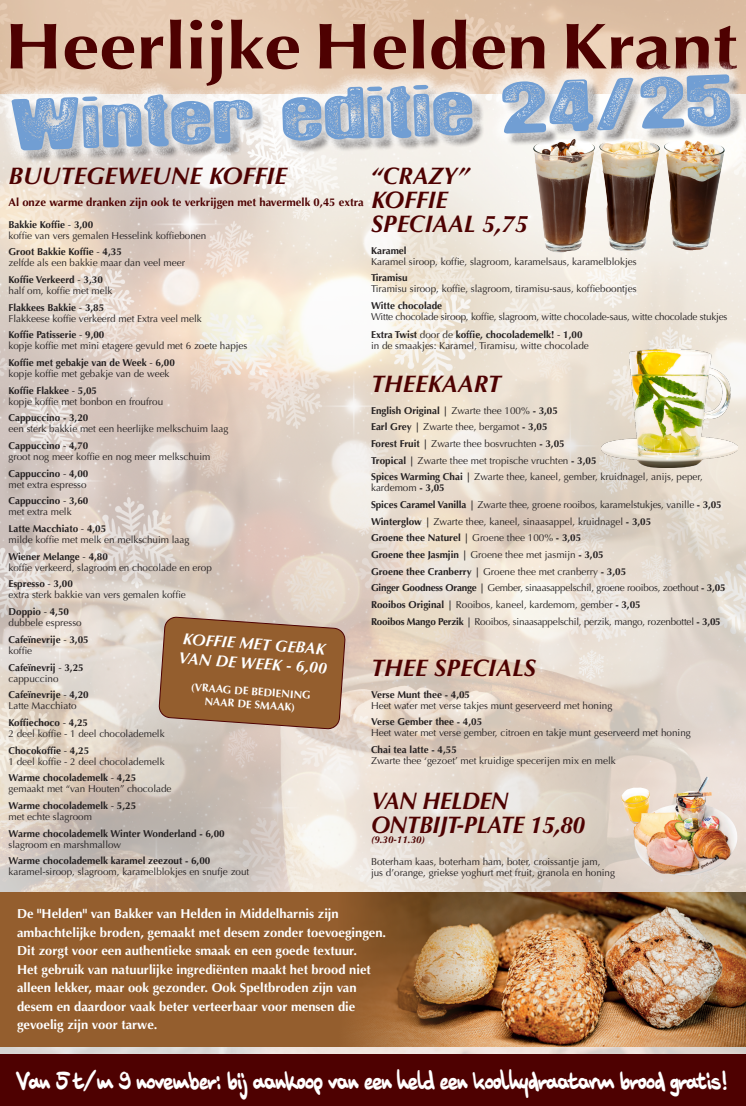
<style>
.page{position:relative;width:746px;height:1106px;background:#fff}
.page>*{position:absolute;margin:0;border:0;box-sizing:border-box;transform-origin:0 0}
.t1{font:700 65px "Optima";color:#4e0101;scale:1.14 1}
.t2{font:58px "Hotel Coral Essex";color:#719ed3;scale:1.5 1}
.t3{font:24px "XXII Marker";color:#fff}
.t4{font:italic 700 24px/24px "Optima";color:#4e0101}
.t5{font:italic 700 24px/24px "Optima";letter-spacing:-.02em;color:#4e0101;scale:.95 1}
.t6{font:italic 700 16px/19.2px "Optima";color:#fff}
.t7{font:700 13px/18.6px "Optima";color:#fff}
.t8{font:700 11.3px "Optima";color:#4e0101}
.t9{font:700 11px/13.2px "Optima";color:#fff;text-align:center}
.t10{font:10px/11px "Optima";color:#231f20}
.t11{font:700 10px/11px "Optima";color:#231f20}
.t12{font:10px "Optima";letter-spacing:-.02em;color:#231f20}
.t13{font:italic 700 10px "Optima";color:#4e0101}
.s1{font-weight:400}
.s2{font-weight:700}
</style>
<div class="page">
<img style="left:0;top:94px;width:746px;height:104px">
<img style="left:0;top:198px;width:746px;height:856px">
<img style="left:533px;top:166px;width:191px;height:86px">
<img style="left:621px;top:776px;width:116px;height:99px">
<img style="left:473px;top:892px;width:273px;height:154px">
<svg style="left:0;top:892px;width:473px;height:154px;fill:#945e2e"></svg>
<svg style="left:158px;top:616px;width:188px;height:114px"></svg>
<div style="left:0;top:1054px;width:746px;height:52px;background:#4e0101"></div>
<img style="left:601px;top:349px;width:136px;height:119px">
<svg style="left:0;top:0;width:746px;height:94px;fill:#e2c5ac"></svg>
<svg style="left:0;top:59px;width:745px;height:107px"></svg>
<p class="t1" style="left:5px;top:9px;width:644px">Heerlijke Helden Krant</p>
<p class="t2" style="left:11px;top:96px;width:481px;rotate:-2deg">Winter editie 24/ 25</p>
<p class="t4" style="left:9px;top:163px;width:280px">BUUTEGEWEUNE KOFFIE</p>
<p class="t8" style="left:9px;top:195px;width:356px">Al onze warme dranken zijn ook te verkrijgen met havermelk 0,45 extra</p>
<p class="t11" style="left:9px;top:219px;width:86px">Bakkie Koffie <span class="s1">-</span> 3,00</p>
<p class="t10" style="left:9px;top:230px;width:199px">koffie van vers gemalen Hesselink koffiebonen</p>
<p class="t11" style="left:9px;top:246px;width:115px">Groot Bakkie Koffie <span class="s1">-</span> 4,35</p>
<p class="t10" style="left:9px;top:257px;width:178px">zelfde als een bakkie maar dan veel meer</p>
<p class="t11" style="left:9px;top:274px;width:96px">Koffie Verkeerd <span class="s1">-</span> 3,30</p>
<p class="t10" style="left:9px;top:285px;width:105px">half om, koffie met melk</p>
<p class="t11" style="left:9px;top:302px;width:97px">Flakkees Bakkie <span class="s1">-</span> 3,85</p>
<p class="t10" style="left:9px;top:313px;width:195px">Flakkeese koffie verkeerd met Extra veel melk</p>
<p class="t11" style="left:9px;top:329px;width:97px">Koffie Patisserie <span class="s1">-</span> 9,00</p>
<p class="t10" style="left:9px;top:340px;width:240px">kopje koffie met mini etagere gevuld met 6 zoete hapjes</p>
<p class="t11" style="left:9px;top:357px;width:168px">Koffie met gebakje van de Week <span class="s1">-</span> 6,00</p>
<p class="t10" style="left:9px;top:368px;width:162px">kopje koffie met gebakje van de week</p>
<p class="t11" style="left:9px;top:385px;width:90px">Koffie Flakkee <span class="s1">-</span> 5,05</p>
<p class="t10" style="left:9px;top:396px;width:156px">kopje koffie met bonbon en froufrou</p>
<p class="t11" style="left:9px;top:412px;width:81px">Cappuccino - 3,20</p>
<p class="t10" style="left:9px;top:423px;width:221px">een sterk bakkie met een heerlijke melkschuim laag</p>
<p class="t11" style="left:9px;top:440px;width:81px">Cappuccino <span class="s1">-</span> 4,70</p>
<p class="t10" style="left:9px;top:451px;width:203px">groot nog meer koffie en nog meer melkschuim</p>
<p class="t11" style="left:9px;top:468px;width:81px">Cappuccino <span class="s1">-</span> 4,00</p>
<p class="t10" style="left:9px;top:479px;width:79px">met extra espresso</p>
<p class="t11" style="left:9px;top:495px;width:81px">Cappuccino <span class="s1">-</span> 3,60</p>
<p class="t10" style="left:9px;top:506px;width:65px">met extra melk</p>
<p class="t11" style="left:9px;top:523px;width:99px">Latte Macchiato <span class="s1">-</span> 4,05</p>
<p class="t10" style="left:9px;top:534px;width:182px">milde koffie met melk en melkschuim laag</p>
<p class="t11" style="left:9px;top:551px;width:101px">Wiener Melange <span class="s1">-</span> 4,80</p>
<p class="t10" style="left:9px;top:562px;width:205px">koffie verkeerd, slagroom en chocolade en erop</p>
<p class="t11" style="left:9px;top:578px;width:66px">Espresso <span class="s1">-</span> 3,00</p>
<p class="t10" style="left:9px;top:589px;width:179px">extra sterk bakkie van vers gemalen koffie</p>
<p class="t11" style="left:9px;top:606px;width:62px">Doppio <span class="s1">-</span> 4,50</p>
<p class="t10" style="left:9px;top:617px;width:75px">dubbele espresso</p>
<p class="t11" style="left:9px;top:634px;width:82px">Cafeïnevrije <span class="s1">-</span> 3,05</p>
<p class="t10" style="left:9px;top:645px;width:25px">koffie</p>
<p class="t11" style="left:9px;top:661px;width:77px">Cafeïnevrij <span class="s1">-</span> 3,25</p>
<p class="t10" style="left:9px;top:672px;width:52px">cappuccino</p>
<p class="t11" style="left:9px;top:689px;width:82px">Cafeïnevrije <span class="s1">-</span> 4,20</p>
<p class="t10" style="left:9px;top:700px;width:70px">Latte Macchiato</p>
<p class="t11" style="left:9px;top:717px;width:81px">Koffiechoco <span class="s1">-</span> 4,25</p>
<p class="t10" style="left:9px;top:728px;width:158px">2 deel koffie - 1 deel chocolademelk</p>
<p class="t11" style="left:9px;top:744px;width:82px">Chocokoffie <span class="s1">-</span> 4,25</p>
<p class="t10" style="left:9px;top:755px;width:158px">1 deel koffie - 2 deel chocolademelk</p>
<p class="t11" style="left:9px;top:772px;width:129px">Warme chocolademelk <span class="s1">-</span> 4,25</p>
<p class="t10" style="left:9px;top:783px;width:164px">gemaakt met “van Houten” chocolade</p>
<p class="t11" style="left:9px;top:800px;width:129px">Warme chocolademelk <span class="s1">-</span> 5,25</p>
<p class="t10" style="left:9px;top:811px;width:85px">met echte slagroom</p>
<p class="t11" style="left:9px;top:827px;width:218px">Warme chocolademelk Winter Wonderland - 6,00 <span class="s1">slagroom en marshmallow</span></p>
<p class="t11" style="left:9px;top:855px;width:203px">Warme chocolademelk karamel zeezout - 6,00</p>
<p class="t10" style="left:9px;top:866px;width:242px">karamel-siroop, slagroom, karamelblokjes en snufje zout</p>
<p class="t4" style="left:371px;top:163px;width:158px">“CRAZY”<br>KOFFIE<br>SPECIAAL 5,75</p>
<p class="t10" style="left:371px;top:245px;width:267px"><span class="s2">Karamel<br></span>Karamel siroop, koffie, slagroom, karamelsaus, karamelblokjes</p>
<p class="t10" style="left:371px;top:272px;width:267px"><span class="s2">Tiramisu<br></span>Tiramisu siroop, koffie, slagroom, tiramisu-saus, koffieboontjes</p>
<p class="t11" style="left:371px;top:300px;width:73px">Witte chocolade</p>
<p class="t12" style="left:371px;top:311px;width:358px">Witte chocolade siroop, koffie, slagroom, witte chocolade-saus, witte chocolade stukjes</p>
<p class="t11" style="left:371px;top:329px;width:213px">Extra Twist <span class="s1">door de</span> koffie, chocolademelk! <span class="s1">-</span> 1,00</p>
<p class="t10" style="left:371px;top:340px;width:219px">in de smaakjes: Karamel, Tiramisu, witte chocolade</p>
<p class="t4" style="left:371px;top:371px;width:131px">THEEKAART</p>
<p class="t11" style="left:371px;top:405px;width:188px">English Original | <span class="s1">Zwarte thee 100%</span> - 3,05</p>
<p class="t10" style="left:371px;top:421px;width:178px"><span class="s2">Earl Grey |</span> Zwarte thee, bergamot <span class="s2">- 3,05</span></p>
<p class="t10" style="left:371px;top:438px;width:195px"><span class="s2">Forest Fruit |</span> Zwarte thee bosvruchten <span class="s2">- 3,05</span></p>
<p class="t10" style="left:371px;top:455px;width:227px"><span class="s2">Tropical |</span> Zwarte thee met tropische vruchten <span class="s2">- 3,05</span></p>
<p class="t10" style="left:371px;top:471px;width:333px"><span class="s2">Spices Warming Chai |</span> Zwarte thee, kaneel, gember, kruidnagel, anijs, peper, kardemom <span class="s2">- 3,05</span></p>
<p class="t10" style="left:371px;top:499px;width:352px"><span class="s2">Spices Caramel Vanilla |</span> Zwarte thee, groene rooibos, karamelstukjes, vanille <span class="s2">- 3,05</span></p>
<p class="t10" style="left:371px;top:516px;width:282px"><span class="s2">Winterglow |</span> Zwarte thee, kaneel, sinaasappel, kruidnagel <span class="s2">- 3,05</span></p>
<p class="t11" style="left:371px;top:532px;width:212px">Groene thee Naturel | <span class="s1">Groene thee 100%</span> - 3,05</p>
<p class="t11" style="left:371px;top:549px;width:234px">Groene thee Jasmjin | <span class="s1">Groene thee met jasmijn</span> - 3,05</p>
<p class="t11" style="left:371px;top:566px;width:256px">Groene thee Cranberry | <span class="s1">Groene thee met cranberry</span> - 3,05</p>
<p class="t12" style="left:371px;top:582px;width:356px"><span class="s2">Ginger Goodness Orange |</span> Gember, sinaasappelschil, groene rooibos, zoethout <span class="s2">- 3,05</span></p>
<p class="t10" style="left:371px;top:599px;width:271px"><span class="s2">Rooibos Original |</span> Rooibos, kaneel, kardemom, gember <span class="s2">- 3,05</span></p>
<p class="t12" style="left:371px;top:615px;width:351px"><span class="s2">Rooibos Mango Perzik |</span> Rooibos, sinaasappelschil, perzik, mango, rozenbottel <span class="s2">- 3,05</span></p>
<p class="t4" style="left:371px;top:655px;width:167px">THEE SPECIALS</p>
<p class="t11" style="left:371px;top:688px;width:101px">Verse Munt thee - 4,05</p>
<p class="t10" style="left:371px;top:699px;width:243px">Heet water met verse takjes munt geserveerd met honing</p>
<p class="t11" style="left:371px;top:716px;width:113px">Verse Gember thee - 4,05</p>
<p class="t10" style="left:371px;top:727px;width:321px">Heet water met verse gember, citroen en takje munt geserveerd met honing</p>
<p class="t11" style="left:371px;top:744px;width:87px">Chai tea latte - 4,55</p>
<p class="t10" style="left:371px;top:755px;width:246px">Zwarte thee ‘gezoet’ met kruidige specerijen mix en melk</p>
<p class="t5" style="left:371px;top:789px;width:227px">VAN HELDEN<br>ONTBIJT-PLATE 15,80</p>
<p class="t13" style="left:371px;top:833px;width:55px">(9.30-11.30)</p>
<p class="t10" style="left:371px;top:856px;width:231px">Boterham kaas, boterham ham, boter, croissantje jam,</p>
<p class="t10" style="left:371px;top:867px;width:245px">jus d’orange, griekse yoghurt met fruit, granola en honing</p>
<p class="t7" style="left:17px;top:904px;width:370px">De "Helden" van Bakker van Helden in Middelharnis zijn ambachtelijke broden, gemaakt met desem zonder toevoegingen.<br>Dit zorgt voor een authentieke smaak en een goede textuur.</p>
<p class="t7" style="left:17px;top:960px;width:355px">Het gebruik van natuurlijke ingrediënten maakt het brood niet alleen lekker, maar ook gezonder. Ook Speltbroden zijn van desem en daardoor vaak beter verteerbaar voor mensen die gevoelig zijn voor tarwe.</p>
<p class="t6" style="left:180px;top:629px;width:150px;rotate:4deg">KOFFIE MET GEBAK<br>VAN DE WEEK - 6,00</p>
<p class="t9" style="left:191px;top:680px;width:121px;rotate:4deg">(VRAAG DE BEDIENING<br>NAAR DE SMAAK)</p>
<p class="t3" style="left:18px;top:1063px;width:712px">Van 5 t/m 9 november: bij aankoop van een held een koolhydraatarm brood gratis!</p>
</div>
